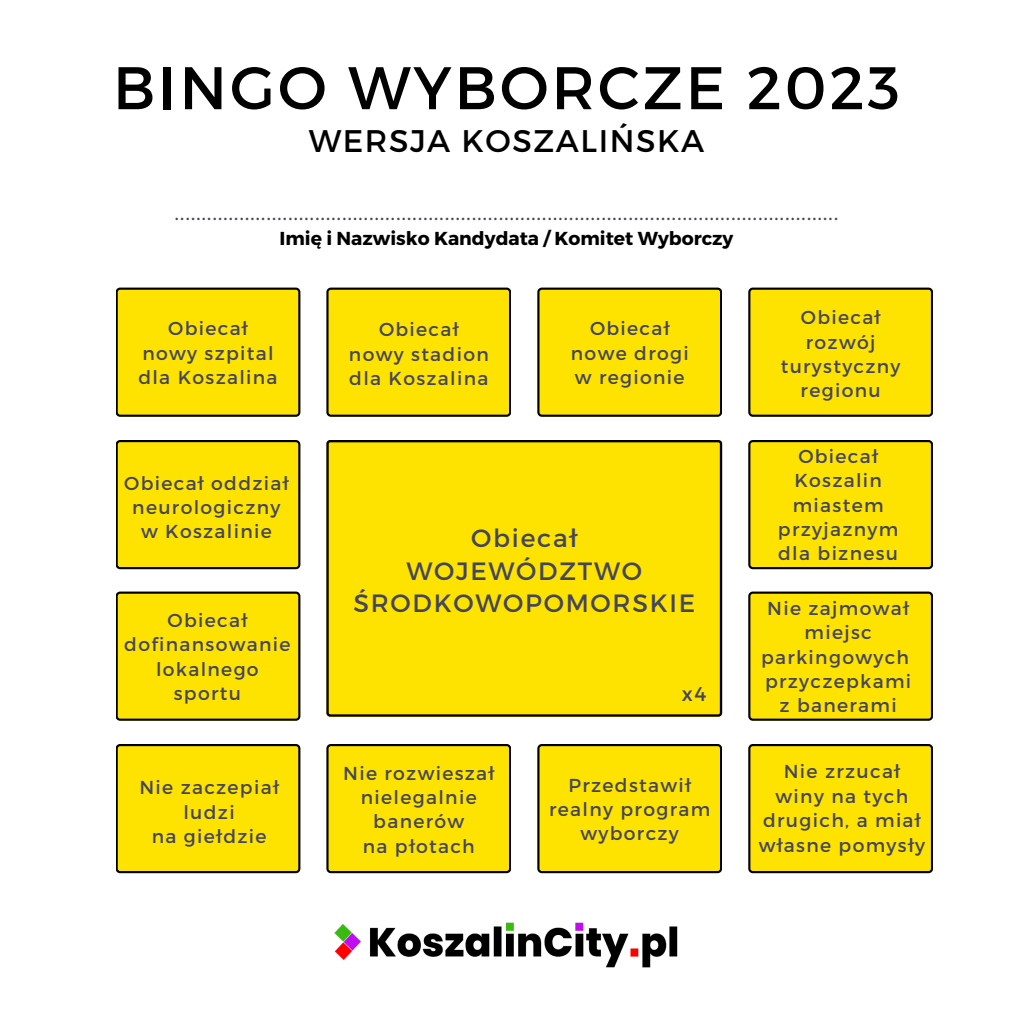
<style>
.page{position:relative;width:1013px;height:1013px;background:#fff}
.page>*{position:absolute;margin:0;border:0;box-sizing:border-box;transform-origin:0 0}
.t1{font:60px "Montserrat";letter-spacing:.05em;color:#000}
.t2{font:31.25px "Montserrat";letter-spacing:.05em;color:#000}
.t3{font:25px "Montserrat";letter-spacing:.07em;color:#444659}
.t4{font:19.88px "Montserrat";color:#444659}
.t5{font:18.75px/24.4px "Montserrat";letter-spacing:.07em;color:#444659;text-align:center}
.t6{font:700 18.75px "Montserrat";color:#000}
</style>
<div class="page">
<div style="left:116px;top:287px;width:184px;height:130px;background:#ffe300"></div>
<img style="left:334px;top:922px;width:344px;height:46px">
<svg style="left:326px;top:287px;width:185px;height:130px;background:#f1d602"></svg>
<svg style="left:537px;top:287px;width:185px;height:130px;background:#f1d602"></svg>
<svg style="left:748px;top:287px;width:185px;height:130px;background:#f0d602"></svg>
<div style="left:116px;top:440px;width:184px;height:129px;background:#ffe300"></div>
<div style="left:326px;top:440px;width:396px;height:276px;background:#ffe300"></div>
<div style="left:748px;top:440px;width:185px;height:129px;background:#ffe300"></div>
<div style="left:116px;top:591px;width:184px;height:129px;background:#ffe300"></div>
<div style="left:748px;top:591px;width:185px;height:129px;background:#ffe300"></div>
<div style="left:116px;top:744px;width:184px;height:129px;background:#ffe300"></div>
<div style="left:326px;top:744px;width:185px;height:129px;background:#ffe300"></div>
<div style="left:537px;top:744px;width:185px;height:129px;background:#ffe300"></div>
<div style="left:748px;top:744px;width:185px;height:129px;background:#ffe300"></div>
<p class="t1" style="left:113px;top:49px;width:788px">BINGO WYBORCZE 2023</p>
<p class="t2" style="left:309px;top:121px;width:397px">WERSJA KOSZALIŃSKA</p>
<p class="t5" style="left:175px;top:200px;width:664px">...........................................................................................................................</p>
<p class="t6" style="left:279px;top:226px;width:455px">Imię i Nazwisko Kandydata / Komitet Wyborczy</p>
<p class="t5" style="left:168px;top:315px;width:81px">Obiecał</p>
<p class="t5" style="left:142px;top:340px;width:133px">nowy szpital</p>
<p class="t5" style="left:138px;top:364px;width:141px">dla Koszalina</p>
<p class="t5" style="left:124px;top:470px;width:166px">Obiecał oddział</p>
<p class="t5" style="left:132px;top:494px;width:150px">neurologiczny</p>
<p class="t5" style="left:141px;top:518px;width:132px">w Koszalinie</p>
<p class="t5" style="left:168px;top:607px;width:81px">Obiecał</p>
<p class="t5" style="left:124px;top:631px;width:168px">dofinansowanie</p>
<p class="t5" style="left:156px;top:656px;width:104px">lokalnego</p>
<p class="t5" style="left:174px;top:680px;width:69px">sportu</p>
<p class="t5" style="left:139px;top:774px;width:141px">Nie zaczepiał</p>
<p class="t5" style="left:183px;top:799px;width:53px">ludzi</p>
<p class="t5" style="left:152px;top:823px;width:116px">na giełdzie</p>
<p class="t5" style="left:379px;top:316px;width:81px">Obiecał</p>
<p class="t5" style="left:349px;top:341px;width:141px">nowy stadion</p>
<p class="t5" style="left:349px;top:365px;width:141px">dla Koszalina</p>
<p class="t5" style="left:590px;top:315px;width:81px">Obiecał</p>
<p class="t5" style="left:571px;top:340px;width:119px">nowe drogi</p>
<p class="t5" style="left:575px;top:364px;width:111px">w regionie</p>
<p class="t3" style="left:471px;top:522px;width:108px">Obiecał</p>
<p class="t3" style="left:406px;top:554px;width:237px">WOJEWÓDZTWO</p>
<p class="t3" style="left:353px;top:587px;width:343px">ŚRODKOWOPOMORSKIE</p>
<p class="t5" style="left:343px;top:759px;width:153px">Nie rozwieszał</p>
<p class="t5" style="left:361px;top:784px;width:117px">nielegalnie</p>
<p class="t5" style="left:373px;top:808px;width:92px">banerów</p>
<p class="t5" style="left:363px;top:832px;width:114px">na płotach</p>
<p class="t4" style="left:682px;top:681px;width:26px">x4</p>
<p class="t5" style="left:568px;top:772px;width:124px">Przedstawił</p>
<p class="t5" style="left:549px;top:796px;width:163px">realny program</p>
<p class="t5" style="left:580px;top:820px;width:100px">wyborczy</p>
<p class="t5" style="left:800px;top:304px;width:81px">Obiecał</p>
<p class="t5" style="left:780px;top:329px;width:121px">rozwój turystyczny</p>
<p class="t5" style="left:800px;top:377px;width:82px">regionu</p>
<p class="t5" style="left:798px;top:443px;width:81px">Obiecał</p>
<p class="t5" style="left:794px;top:467px;width:89px">Koszalin</p>
<p class="t5" style="left:778px;top:492px;width:122px">miastem przyjaznym</p>
<p class="t5" style="left:778px;top:540px;width:121px">dla biznesu</p>
<p class="t5" style="left:767px;top:595px;width:143px">Nie zajmował</p>
<p class="t5" style="left:761px;top:619px;width:150px">miejsc parkingowych</p>
<p class="t5" style="left:765px;top:668px;width:148px">przyczepkami</p>
<p class="t5" style="left:779px;top:692px;width:119px">z banerami</p>
<p class="t5" style="left:783px;top:758px;width:118px">Nie zrzucał</p>
<p class="t5" style="left:763px;top:783px;width:159px">winy na tych drugich, a miał</p>
<p class="t5" style="left:758px;top:831px;width:168px">własne pomysły</p>
</div>
